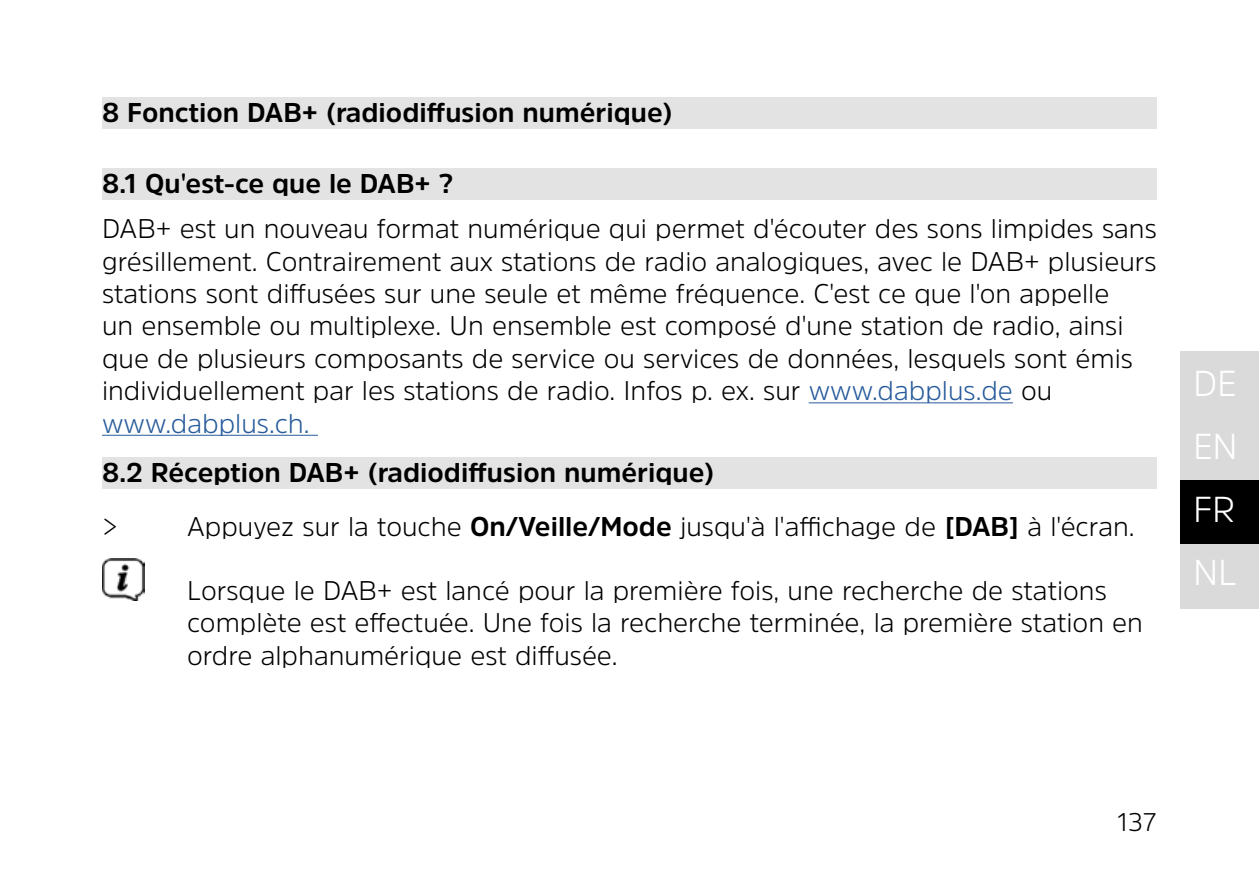
<style>
.page{position:relative;width:1259px;height:893px;background:#fff}
.page>*{position:absolute;margin:0;border:0;box-sizing:border-box;transform-origin:0 0}
.t1{font:300 36px/63px "Amsi Pro";color:#fff;text-align:justify}
.Einzug{font:300 27px/32.4px "Amsi Pro";color:#000}
.t2{font:700 27px "Amsi Pro";color:#000}
.t3{font:300 25.5px "Amsi Pro";color:#000}
.s1{color:#275b9b}
.s2{font-weight:700}
</style>
<div class="page">
<div style="left:1179px;top:480px;width:80px;height:64px;background:#000"></div>
<div style="left:1179px;top:415px;width:80px;height:65px;background:#dadada"></div>
<div style="left:1179px;top:352px;width:80px;height:64px;background:#dadada"></div>
<div style="left:1179px;top:544px;width:80px;height:65px;background:#dadada"></div>
<div style="left:102px;top:98px;width:1055px;height:31px;background:#e3e3e3"></div>
<div style="left:102px;top:168px;width:1055px;height:32px;background:#e3e3e3"></div>
<hr style="left:808px;top:402px;width:205px;height:1px;background:#275b9b">
<hr style="left:102px;top:435px;width:216px;height:1px;background:#275b9b">
<div style="left:102px;top:457px;width:1055px;height:32px;background:#e3e3e3"></div>
<img style="left:102px;top:558px;width:43px;height:42px">
<p class="t2" style="left:102px;top:94px;width:572px">8 Fonction DAB+ (radiodiffusion numérique)</p>
<p class="t2" style="left:102px;top:165px;width:353px">8.1 Qu'est-ce que le DAB+ ?</p>
<p class="Einzug" style="left:102px;top:212px;width:1056px">DAB+ est un nouveau format numérique qui permet d'écouter des sons limpides sans grésillement. Contrairement aux stations de radio analogiques, avec le DAB+ plusieurs stations sont diffusées sur une seule et même fréquence. C'est ce que l'on appelle<br>un ensemble ou multiplexe. Un ensemble est composé d'une station de radio, ainsi que de plusieurs composants de service ou services de données, lesquels sont émis individuellement par les stations de radio. Infos p. ex. sur <span class="s1">www.dabplus.de</span> ou <span class="s1">www.dabplus.ch.</span></p>
<p class="t2" style="left:102px;top:454px;width:614px">8.2 Réception DAB+ (radiodiffusion numérique)</p>
<p class="Einzug" style="left:102px;top:509px;width:17px">&gt;</p>
<p class="Einzug" style="left:187px;top:509px;width:949px">Appuyez sur la touche <span class="s2">On/Veille/Mode</span> jusqu'à l'affichage de <span class="s2">[DAB]</span> à l'écran.</p>
<p class="Einzug" style="left:187px;top:574px;width:957px">Lorsque le DAB+ est lancé pour la première fois, une recherche de stations complète est effectuée. Une fois la recherche terminée, la première station en ordre alphanumérique est diffusée.</p>
<h1 class="t1" style="left:1193px;top:351px;width:46px">DE EN FR NL</h1>
<p class="t3" style="left:1117px;top:805px;width:41px">137</p>
</div>
